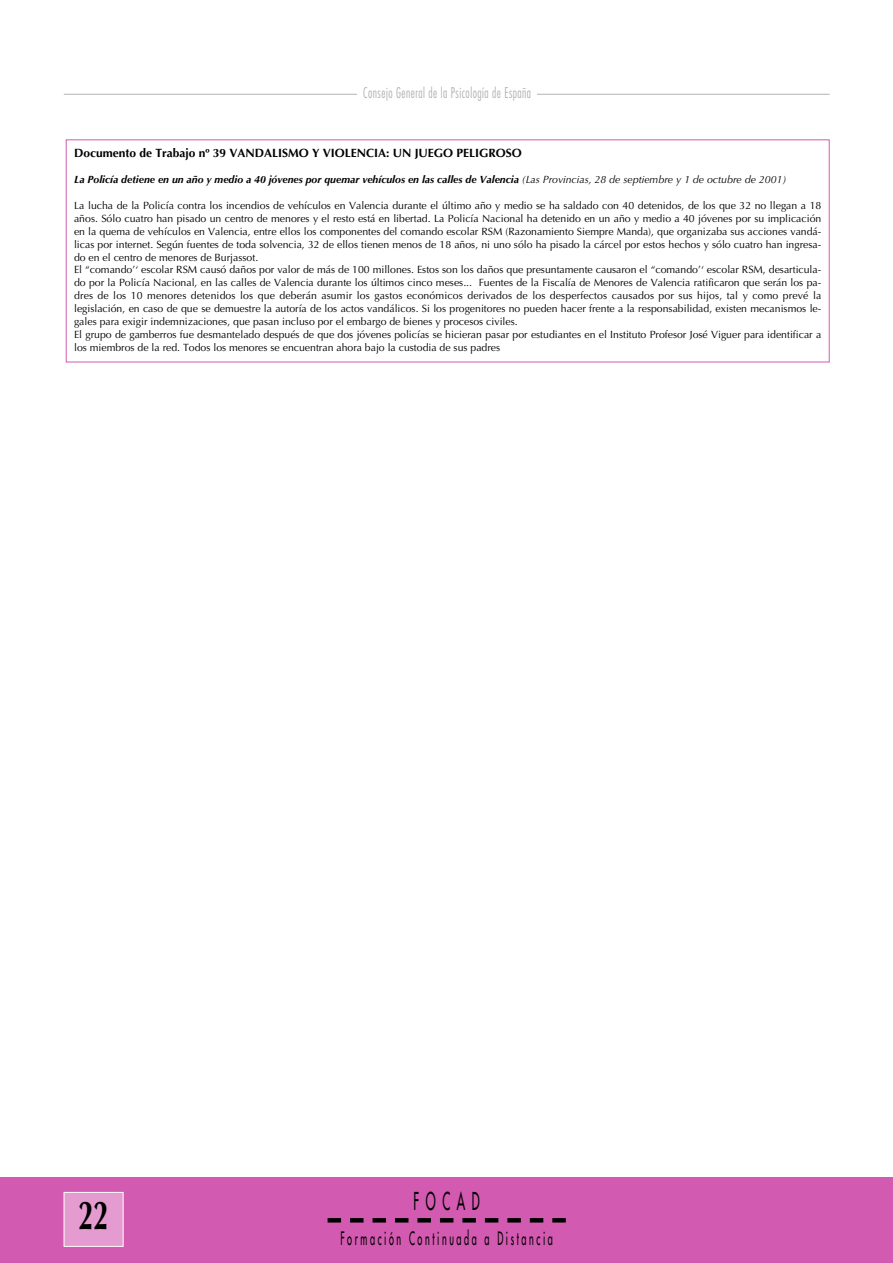
<style>
.page{position:relative;width:893px;height:1263px;background:#fff}
.page>*{position:absolute;margin:0;border:0;box-sizing:border-box;transform-origin:0 0}
.t1{font:700 40.5px "Optima";color:#000;scale:.67 1}
.t2{font:24px "Futura";letter-spacing:.55em;color:#000;scale:.5 1}
.t3{font:18px "Futura";letter-spacing:.29em;color:#000;scale:.5 1}
.t4{font:300 condensed 14.4px "Futura";letter-spacing:.04em;color:#b3b3b3;scale:.83 1}
.t5{font:700 12px "Optima";color:#000}
.t6{font:10.5px/12.9px "Optima";color:#000}
.t7{font:italic 700 10.5px "Optima";color:#000}
.s1{font-weight:400}
</style>
<div class="page">
<div style="left:0;top:1178px;width:892px;height:85px;background:#d25ab0"></div>
<svg style="left:341px;top:1218px;width:203px;height:5px"></svg>
<div style="left:327px;top:1218px;width:14px;height:5px;background:#000"></div>
<div style="left:552px;top:1218px;width:14px;height:5px;background:#000"></div>
<div style="left:64px;top:1193px;width:59px;height:53px;background:#e49cd0"></div>
<div style="left:64px;top:1192px;width:59px;height:55px;border:1px solid #fff"></div>
<hr style="left:64px;top:94px;width:765px;height:1px;background:#b3b3b3">
<div style="left:357px;top:85px;width:180px;height:37px;background:#fff"></div>
<div style="left:66px;top:139px;width:763px;height:223px;border:1px solid #d25ab0"></div>
<h3 class="t4" style="left:363px;top:87px;width:204px">Consejo General de la Psicología de España</h3>
<p class="t5" style="left:74px;top:148px;width:449px">Documento de Trabajo nº 39 VANDALISMO Y VIOLENCIA: UN JUEGO PELIGROSO</p>
<p class="t7" style="left:74px;top:175px;width:713px">La Policía detiene en un año y medio a 40 jóvenes por quemar vehículos en las calles de Valencia <span class="s1">(Las Provincias, 28 de septiembre y 1 de octubre de 2001)</span></p>
<p class="t6" style="left:74px;top:200px;width:748px">La lucha de la Policía contra los incendios de vehículos en Valencia durante el último año y medio se ha saldado con 40 detenidos, de los que 32 no llegan a 18 años. Sólo cuatro han pisado un centro de menores y el resto está en libertad. La Policía Nacional ha detenido en un año y medio a 40 jóvenes por su implicación en la quema de vehículos en Valencia, entre ellos los componentes del comando escolar RSM (Razonamiento Siempre Manda), que organizaba sus acciones vandá&shy;licas por internet. Según fuentes de toda solvencia, 32 de ellos tienen menos de 18 años, ni uno sólo ha pisado la cárcel por estos hechos y sólo cuatro han ingresa&shy;do en el centro de menores de Burjassot.<br>El “comando’‘ escolar RSM causó daños por valor de más de 100 millones. Estos son los daños que presuntamente causaron el “comando’‘ escolar RSM, desarticula&shy;do por la Policía Nacional, en las calles de Valencia durante los últimos cinco meses... Fuentes de la Fiscalía de Menores de Valencia ratificaron que serán los pa&shy;dres de los 10 menores detenidos los que deberán asumir los gastos económicos derivados de los desperfectos causados por sus hijos, tal y como prevé la legislación, en caso de que se demuestre la autoría de los actos vandálicos. Si los progenitores no pueden hacer frente a la responsabilidad, existen mecanismos le&shy;gales para exigir indemnizaciones, que pasan incluso por el embargo de bienes y procesos civiles.<br>El grupo de gamberros fue desmantelado después de que dos jóvenes policías se hicieran pasar por estudiantes en el Instituto Profesor José Viguer para identificar a los miembros de la red. Todos los menores se encuentran ahora bajo la custodia de sus padres</p>
<h1 class="t1" style="left:79px;top:1199px;width:46px">22</h1>
<h2 class="t2" style="left:413px;top:1189px;width:134px">FOCAD</h2>
<h3 class="t3" style="left:340px;top:1230px;width:426px">Formación Continuada a Distancia</h3>
</div>
